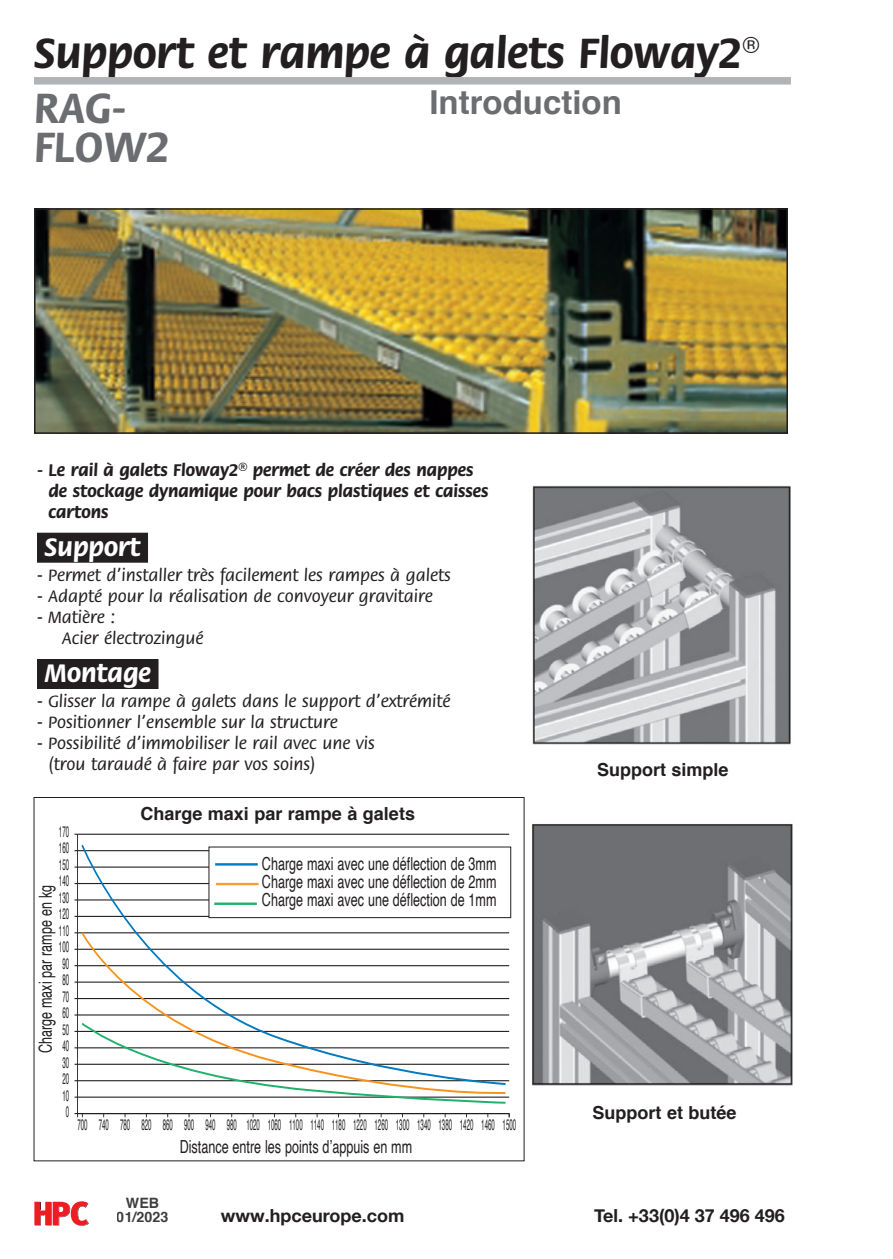
<style>
.page{position:relative;width:893px;height:1259px;background:#fff}
.page>*{position:absolute;margin:0;border:0;box-sizing:border-box;transform-origin:0 0}
.Titre{font:700 45px "Flora";color:#231f20}
.ReferenceGauche{font:700 45px "Flora";color:#6c6d70}
.SousTitre{font:700 33px "Helvetica";color:#6c6d70}
.TitreBlanc{font:700 27px "Flora";color:#fff}
.t1{font:500 18px/21px "Flora";color:#231f20}
.Normal_e{font:18px "Helvetica";color:#231f20;scale:.7 1}
.t2{font:700 18px/21px "Flora";color:#231f20}
.Normal_e-2{font:700 18px "Helvetica";color:#231f20}
.t3{font:700 18px "Helvetica Neue";color:#231f20}
.Normal_e-3{font:15.3px "Helvetica";color:#231f20;scale:.4 1}
.t4{font:700 14.4px/14.4px "Helvetica";color:#3e3e3f;text-align:center}
.s1{color:#231f20}
</style>
<div class="page">
<svg style="left:34px;top:1201px;width:55px;height:24px"></svg>
<div style="left:34px;top:77px;width:757px;height:8px;background:#b2b3b7"></div>
<div style="left:37px;top:533px;width:111px;height:30px;background:#231f20"></div>
<div style="left:37px;top:659px;width:122px;height:30px;background:#231f20"></div>
<img style="left:532px;top:824px;width:261px;height:262px">
<img style="left:532px;top:485px;width:259px;height:260px">
<img style="left:37px;top:211px;width:748px;height:220px">
<div style="left:34px;top:208px;width:754px;height:226px;border:2px solid #231f20"></div>
<svg style="left:77px;top:833px;width:433px;height:280px"></svg>
<hr style="left:78px;top:833px;width:431px;height:1px;background:#231f20">
<hr style="left:78px;top:850px;width:431px;height:1px;background:#231f20">
<hr style="left:78px;top:866px;width:431px;height:1px;background:#231f20">
<hr style="left:78px;top:883px;width:431px;height:1px;background:#231f20">
<hr style="left:78px;top:899px;width:431px;height:1px;background:#231f20">
<hr style="left:78px;top:916px;width:431px;height:1px;background:#231f20">
<hr style="left:78px;top:932px;width:431px;height:1px;background:#231f20">
<hr style="left:78px;top:948px;width:431px;height:1px;background:#231f20">
<hr style="left:78px;top:965px;width:431px;height:1px;background:#231f20">
<hr style="left:78px;top:981px;width:431px;height:1px;background:#231f20">
<hr style="left:78px;top:998px;width:431px;height:1px;background:#231f20">
<hr style="left:78px;top:1014px;width:431px;height:1px;background:#231f20">
<hr style="left:78px;top:1031px;width:431px;height:1px;background:#231f20">
<hr style="left:78px;top:1047px;width:431px;height:1px;background:#231f20">
<hr style="left:78px;top:1063px;width:431px;height:1px;background:#231f20">
<hr style="left:78px;top:1080px;width:431px;height:1px;background:#231f20">
<hr style="left:78px;top:1096px;width:431px;height:1px;background:#231f20">
<hr style="left:78px;top:1113px;width:431px;height:1px;background:#231f20">
<svg style="left:81px;top:843px;width:426px;height:88px"></svg>
<svg style="left:81px;top:931px;width:426px;height:90px"></svg>
<svg style="left:75px;top:1021px;width:432px;height:83px"></svg>
<svg style="left:75px;top:1113px;width:8px;height:4px"></svg>
<div style="left:209px;top:847px;width:302px;height:70px;background:#fff"></div>
<div style="left:209px;top:846px;width:302px;height:72px;border:1px solid #231f20"></div>
<hr style="left:215px;top:863px;width:43px;height:2px;background:#007ac0">
<hr style="left:216px;top:883px;width:43px;height:2px;background:#f89d33">
<hr style="left:214px;top:902px;width:43px;height:3px;background:#1eb26a">
<p class="Titre" style="left:34px;top:29px;width:727px">Support et rampe à galets Floway2<sup>®</sup></p>
<p class="ReferenceGauche" style="left:34px;top:84px;width:94px">RAG-</p>
<p class="SousTitre" style="left:429px;top:76px;width:194px">Introduction</p>
<p class="ReferenceGauche" style="left:34px;top:123px;width:137px">FLOW2</p>
<p class="t2" style="left:49px;top:460px;width:441px;text-indent:-11px">- Le rail à galets Floway2® permet de créer des nappes de stockage dynamique pour bacs plastiques et caisses cartons</p>
<p class="TitreBlanc" style="left:37px;top:532px;width:112px"><span class="s1">.</span>Support<span class="s1">.</span></p>
<p class="t1" style="left:37px;top:565px;width:415px">- Permet d’installer très facilement les rampes à galets</p>
<p class="t1" style="left:37px;top:586px;width:397px">- Adapté pour la réalisation de convoyeur gravitaire</p>
<p class="t1" style="left:62px;top:607px;width:143px;text-indent:-25px">- Matière :<br>Acier électrozingué</p>
<p class="TitreBlanc" style="left:37px;top:659px;width:123px"><span class="s1">.</span>Montage<span class="s1">.</span></p>
<p class="t1" style="left:37px;top:691px;width:415px">- Glisser la rampe à galets dans le support d’extrémité</p>
<p class="t1" style="left:37px;top:712px;width:302px">- Positionner l’ensemble sur la structure</p>
<p class="t1" style="left:48px;top:733px;width:328px;text-indent:-11px">- Possibilité d’immobiliser le rail avec une vis (trou taraudé à faire par vos soins)</p>
<p class="Normal_e-2" style="left:140px;top:799px;width:276px">Charge maxi par rampe à galets</p>
<p class="Normal_e-3" style="left:59px;top:819px;width:27px">170</p>
<p class="Normal_e-3" style="left:59px;top:836px;width:27px">160</p>
<p class="Normal_e-3" style="left:59px;top:852px;width:27px">150</p>
<p class="Normal_e-3" style="left:59px;top:869px;width:27px">140</p>
<p class="Normal_e-3" style="left:59px;top:885px;width:27px">130</p>
<p class="Normal_e-3" style="left:59px;top:902px;width:27px">120</p>
<p class="Normal_e-3" style="left:59px;top:918px;width:27px">110</p>
<p class="Normal_e-3" style="left:59px;top:935px;width:27px">100</p>
<p class="Normal_e-3" style="left:62px;top:951px;width:19px">90</p>
<p class="Normal_e-3" style="left:62px;top:968px;width:19px">80</p>
<p class="Normal_e-3" style="left:62px;top:984px;width:19px">70</p>
<p class="Normal_e-3" style="left:62px;top:1001px;width:19px">60</p>
<p class="Normal_e-3" style="left:62px;top:1017px;width:19px">50</p>
<p class="Normal_e-3" style="left:62px;top:1034px;width:19px">40</p>
<p class="Normal_e-3" style="left:62px;top:1050px;width:19px">30</p>
<p class="Normal_e-3" style="left:62px;top:1067px;width:19px">20</p>
<p class="Normal_e-3" style="left:62px;top:1083px;width:19px">10</p>
<p class="Normal_e-3" style="left:66px;top:1100px;width:10px">0</p>
<p class="Normal_e-3" style="left:77px;top:1113px;width:27px">700</p>
<p class="Normal_e-3" style="left:99px;top:1113px;width:27px">740</p>
<p class="Normal_e-3" style="left:120px;top:1113px;width:27px">780</p>
<p class="Normal_e-3" style="left:141px;top:1113px;width:27px">820</p>
<p class="Normal_e-3" style="left:163px;top:1113px;width:27px">860</p>
<p class="Normal_e-3" style="left:184px;top:1113px;width:27px">900</p>
<p class="Normal_e-3" style="left:205px;top:1113px;width:27px">940</p>
<p class="Normal_e-3" style="left:227px;top:1113px;width:27px">980</p>
<p class="Normal_e-3" style="left:246px;top:1113px;width:36px">1020</p>
<p class="Normal_e-3" style="left:268px;top:1113px;width:36px">1060</p>
<p class="Normal_e-3" style="left:289px;top:1113px;width:36px">1100</p>
<p class="Normal_e-3" style="left:310px;top:1113px;width:36px">1140</p>
<p class="Normal_e-3" style="left:332px;top:1113px;width:36px">1180</p>
<p class="Normal_e-3" style="left:353px;top:1113px;width:36px">1220</p>
<p class="Normal_e-3" style="left:374px;top:1113px;width:36px">1260</p>
<p class="Normal_e-3" style="left:396px;top:1113px;width:36px">1300</p>
<p class="Normal_e-3" style="left:417px;top:1113px;width:36px">1340</p>
<p class="Normal_e-3" style="left:439px;top:1113px;width:36px">1380</p>
<p class="Normal_e-3" style="left:460px;top:1113px;width:36px">1420</p>
<p class="Normal_e-3" style="left:481px;top:1113px;width:36px">1460</p>
<p class="Normal_e-3" style="left:503px;top:1113px;width:36px">1500</p>
<p class="Normal_e" style="left:180px;top:1132px;width:334px">Distance entre les points d’appuis en mm</p>
<p class="Normal_e" style="left:262px;top:850px;width:337px">Charge maxi avec une déflection de 3mm</p>
<p class="Normal_e" style="left:262px;top:868px;width:337px">Charge maxi avec une déflection de 2mm</p>
<p class="Normal_e" style="left:262px;top:886px;width:337px">Charge maxi avec une déflection de 1mm</p>
<p class="Normal_e" style="left:32px;top:1053px;width:242px;rotate:-90deg">Charge maxi par rampe en kg</p>
<p class="Normal_e-2" style="left:597px;top:755px;width:133px">Support simple</p>
<p class="Normal_e-2" style="left:592px;top:1098px;width:146px">Support et butée</p>
<p class="t4" style="left:117px;top:1195px;width:53px">WEB<br>01/2023</p>
<p class="t3" style="left:594px;top:1201px;width:192px">Tel. +33(0)4 37 496 496</p>
<p class="t3" style="left:221px;top:1201px;width:185px">www.hpceurope.com</p>
</div>
